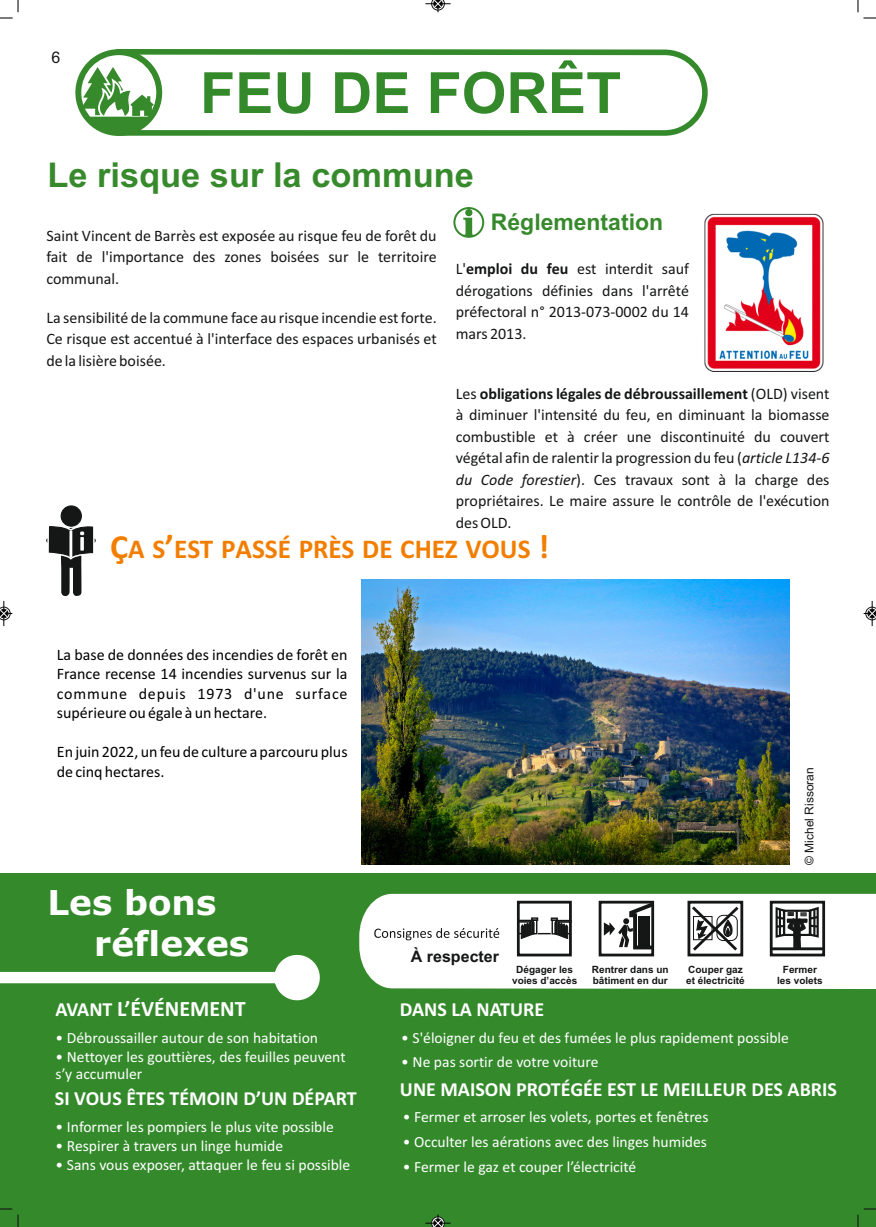
<style>
.page{position:relative;width:876px;height:1227px;background:#fff}
.page>*{position:absolute;margin:0;border:0;box-sizing:border-box;transform-origin:0 0}
.t1{font:700 56.8px "Arial";color:#348a2b}
.t2{font:700 34.4px "Arial";color:#378a2c}
.t3{font:700 34.2px/41.6px "Verdana";color:#fff}
.t4{font:700 27.2px "Calibri";color:#f27e00}
.t5{font:700 23px "Arial";color:#378a2c}
.t6{font:700 22px "Calibri";color:#fff}
.t7{font:700 20px "Calibri";color:#fff}
.t8{font:16px/21.4px "Calibri";color:#151616;text-align:justify}
.t9{font:16px/19.6px "Calibri";color:#000;text-align:justify}
.t10{font:700 16px "Arial";color:#151616}
.t11{font:16px "Arial";color:#151616}
.t12{font:15.6px/17.2px "Calibri";color:#fff}
.t13{font:12px "Arial";color:#151616}
.t14{font:700 10px/11.2px "Arial";color:#151616}
.s1{font-weight:700}
.s2{font-style:italic}
.s3{font-size:34px}
.s4{font-size:20px}
</style>
<div class="page">
<div style="left:0;top:873px;width:875px;height:354px;background:#348a2b"></div>
<div style="left:359px;top:893px;width:516px;height:96px;background:#fff"></div>
<svg style="left:374px;top:928px;width:125px;height:12px"></svg>
<svg style="left:685px;top:899px;width:59px;height:58px;background:#a7a8a8"></svg>
<svg style="left:515px;top:899px;width:58px;height:58px;background:#b0b0b0"></svg>
<svg style="left:597px;top:899px;width:60px;height:58px;background:#989999"></svg>
<svg style="left:768px;top:899px;width:58px;height:58px;background:#8b8c8c"></svg>
<div style="left:61px;top:505px;width:21px;height:22px;background:#151616;border:1px solid #151616;border-radius:50%"></div>
<img style="left:362px;top:580px;width:426px;height:284px">
<img style="left:704px;top:213px;width:120px;height:159px">
<svg style="left:462px;top:210px;width:13px;height:25px"></svg>
<div style="left:453px;top:207px;width:31px;height:31px;border:2px solid #378a2c;border-radius:50%"></div>
<svg style="left:162px;top:49px;width:546px;height:87px"></svg>
<svg style="left:75px;top:49px;width:87px;height:87px"></svg>
<svg style="left:857px;top:0;width:18px;height:19px"></svg>
<svg style="left:0;top:0;width:19px;height:19px"></svg>
<svg style="left:857px;top:1208px;width:18px;height:19px"></svg>
<svg style="left:425px;top:1214px;width:25px;height:13px"></svg>
<svg style="left:0;top:526px;width:319px;height:701px"></svg>
<svg style="left:863px;top:601px;width:12px;height:25px"></svg>
<svg style="left:425px;top:0;width:25px;height:12px"></svg>
<p class="t11" style="left:52px;top:51px;width:10px">6</p>
<h1 class="t1" style="left:200px;top:72px;width:422px">FEU DE FORÊT</h1>
<h2 class="t2" style="left:47px;top:162px;width:427px">Le risque sur la commune</h2>
<p class="t8" style="left:46px;top:226px;width:391px">Saint Vincent de Barrès est exposée au risque feu de forêt du fait de l'importance des zones boisées sur le territoire communal.</p>
<p class="t8" style="left:46px;top:308px;width:392px">La sensibilité de la commune face au risque incendie est forte.<br>Ce risque est accentué à l'interface des espaces urbanisés et de la lisière boisée.</p>
<h3 class="t5" style="left:490px;top:213px;width:173px">Réglementation</h3>
<p class="t8" style="left:455px;top:259px;width:234px">L'<span class="s1">emploi du feu</span> est interdit sauf dérogations définies dans l'arrêté préfectoral n° 2013-073-0002 du 14 mars 2013.</p>
<p class="t8" style="left:455px;top:384px;width:375px">Les <span class="s1">obligations légales de débroussaillement</span> (OLD) visent à diminuer l'intensité du feu, en diminuant la biomasse combustible et à créer une discontinuité du couvert végétal afin de ralentir la progression du feu (<span class="s2">article L134-6 du Code forestier</span>). Ces travaux sont à la charge des propriétaires. Le maire assure le contrôle de l'exécution des OLD.</p>
<h3 class="t4" style="left:110px;top:537px;width:440px"><span class="s3">Ç</span>A S<span class="s3">’</span>EST PASSÉ PRÈS DE CHEZ VOUS <span class="s3">!</span></h3>
<p class="t9" style="left:57px;top:646px;width:292px">La base de données des incendies de forêt en France recense 14 incendies survenus sur la commune depuis 1973 d'une surface supérieure ou égale à un hectare.</p>
<p class="t9" style="left:57px;top:743px;width:292px">En juin 2022, un feu de culture a parcouru plus de cinq hectares.</p>
<h3 class="t3" style="left:94px;top:884px;width:156px;text-indent:-47px">Les bons réflexes</h3>
<h3 class="t6" style="left:55px;top:999px;width:192px"><span class="s4">AVANT</span> L’ÉVÉNEMENT</h3>
<p class="t13" style="left:804px;top:865px;width:99px;rotate:-90deg">© Michel Rissoran</p>
<p class="t10" style="left:410px;top:950px;width:90px">À respecter</p>
<p class="t14" style="left:512px;top:964px;width:67px;text-align:center">Dégager les voies d’accès</p>
<p class="t7" style="left:399px;top:1000px;width:146px">DANS LA NATURE</p>
<p class="t14" style="left:686px;top:964px;width:60px">Couper gaz et électricité</p>
<p class="t14" style="left:591px;top:964px;width:78px">Rentrer dans un bâtiment en dur</p>
<p class="t14" style="left:776px;top:964px;width:47px;text-align:center">Fermer les volets</p>
<p class="t12" style="left:56px;top:1030px;width:264px">• Débroussailler autour de son habitation</p>
<p class="t12" style="left:56px;top:1049px;width:291px">• Nettoyer les gouttières, des feuilles peuvent s’y accumuler</p>
<p class="t7" style="left:55px;top:1090px;width:303px">SI VOUS ÊTES TÉMOIN D’UN DÉPART</p>
<p class="t12" style="left:56px;top:1119px;width:279px">• Informer les pompiers le plus vite possible</p>
<p class="t12" style="left:56px;top:1138px;width:229px">• Respirer à travers un linge humide</p>
<p class="t12" style="left:56px;top:1157px;width:296px">• Sans vous exposer, attaquer le feu si possible</p>
<p class="t12" style="left:401px;top:1030px;width:389px">• S'éloigner du feu et des fumées le plus rapidement possible</p>
<p class="t12" style="left:401px;top:1055px;width:198px">• Ne pas sortir de votre voiture</p>
<p class="t7" style="left:399px;top:1080px;width:438px">UNE MAISON PROTÉGÉE EST LE MEILLEUR DES ABRIS</p>
<p class="t12" style="left:402px;top:1110px;width:307px">• Fermer et arroser les volets, portes et fenêtres</p>
<p class="t12" style="left:402px;top:1134px;width:305px">• Occulter les aérations avec des linges humides</p>
<p class="t12" style="left:402px;top:1159px;width:235px">• Fermer le gaz et couper l’électricité</p>
</div>
